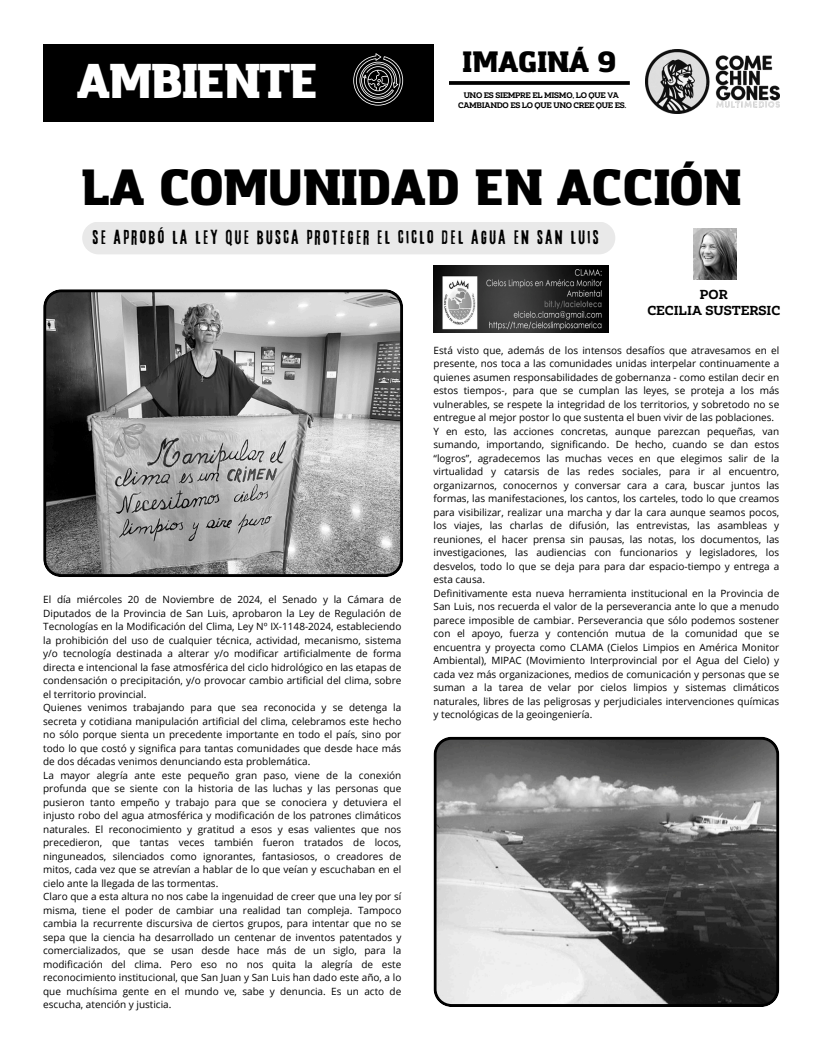
<style>
.page{position:relative;width:822px;height:1049px;background:#fff}
.page>*{position:absolute;margin:0;border:0;box-sizing:border-box;transform-origin:0 0}
.t1{font:900 50px "Amazing Grotesk";letter-spacing:-.01em;color:#000}
.t2{font:900 48px "Amazing Grotesk";letter-spacing:-.04em;color:#fff}
.t3{font:900 28.9px "Amazing Grotesk";letter-spacing:-.01em;color:#000}
.t4{font:18px "Lava Pro Rough";letter-spacing:.14em;color:#000}
.t5{font:700 13px/16.5px "Amazing Slab";color:#000;text-align:center}
.t6{font:10px/13.5px "Open Sans";color:#000}
.t7{font:700 8px "Amazing Slab";letter-spacing:-.04em;color:#000}
</style>
<div class="page">
<svg style="left:449px;top:81px;width:181px;height:4px"></svg>
<img style="left:645px;top:50px;width:135px;height:63px">
<div style="left:43px;top:44px;width:390px;height:78px;background:#000"></div>
<svg style="left:353px;top:53px;width:50px;height:53px"></svg>
<div style="left:82px;top:222px;width:533px;height:32px;background:#e9e9e9;border-radius:16px"></div>
<img style="left:693px;top:228px;width:44px;height:52px">
<svg style="left:43px;top:289px;width:360px;height:288px;background:#8f8f8f"></svg>
<svg style="left:434px;top:736px;width:345px;height:270px;background:#797979"></svg>
<img style="left:434px;top:265px;width:174px;height:68px">
<p class="t2" style="left:77px;top:61px;width:243px">AMBIENTE</p>
<h1 class="t3" style="left:462px;top:50px;width:156px">IMAGINÁ 9</h1>
<p class="t7" style="left:464px;top:90px;width:157px">UNO ES SIEMPRE EL MISMO, LO QUE VA</p>
<h3 class="t7" style="left:458px;top:100px;width:170px">CAMBIANDO ES LO QUE UNO CREE QUE ES.</h3>
<p class="t1" style="left:81px;top:166px;width:662px">LA COMUNIDAD EN ACCIÓN</p>
<p class="t4" style="left:92px;top:227px;width:508px">SE APROBÓ LA LEY QUE BUSCA PROTEGER EL CICLO DEL AGUA EN SAN LUIS</p>
<p class="t6" style="left:43px;top:592px;width:360px">El día miércoles 20 de Noviembre de 2024, el Senado y la Cámara de Diputados de la Provincia de San Luis, aprobaron la Ley de Regulación de Tecnologías en la Modificación del Clima, Ley Nº IX-1148-2024, estableciendo la prohibición del uso de cualquier técnica, actividad, mecanismo, sistema y/o tecnología destinada a alterar y/o modificar artificialmente de forma directa e intencional la fase atmosférica del ciclo hidrológico en las etapas de condensación o precipitación, y/o provocar cambio artificial del clima, sobre el territorio provincial.<br>Quienes venimos trabajando para que sea reconocida y se detenga la secreta y cotidiana manipulación artificial del clima, celebramos este hecho no sólo porque sienta un precedente importante en todo el país, sino por todo lo que costó y significa para tantas comunidades que desde hace más de dos décadas venimos denunciando esta problemática.<br>La mayor alegría ante este pequeño gran paso, viene de la conexión profunda que se siente con la historia de las luchas y las personas que pusieron tanto empeño y trabajo para que se conociera y detuviera el injusto robo del agua atmosférica y modificación de los patrones climáticos naturales. El reconocimiento y gratitud a esos y esas valientes que nos precedieron, que tantas veces también fueron tratados de locos, ninguneados, silenciados como ignorantes, fantasiosos, o creadores de mitos, cada vez que se atrevían a hablar de lo que veían y escuchaban en el cielo ante la llegada de las tormentas.<br>Claro que a esta altura no nos cabe la ingenuidad de creer que una ley por sí misma, tiene el poder de cambiar una realidad tan compleja. Tampoco cambia la recurrente discursiva de ciertos grupos, para intentar que no se sepa que la ciencia ha desarrollado un centenar de inventos patentados y comercializados, que se usan desde hace más de un siglo, para la modificación del clima. Pero eso no nos quita la alegría de este reconocimiento institucional, que San Juan y San Luis han dado este año, a lo que muchísima gente en el mundo ve, sabe y denuncia. Es un acto de escucha, atención y justicia.</p>
<p class="t5" style="left:647px;top:286px;width:134px">POR<br>CECILIA SUSTERSIC</p>
<p class="t6" style="left:434px;top:343px;width:347px">Está visto que, además de los intensos desafíos que atravesamos en el presente, nos toca a las comunidades unidas interpelar continuamente a quienes asumen responsabilidades de gobernanza - como estilan decir en estos tiempos-, para que se cumplan las leyes, se proteja a los más vulnerables, se respete la integridad de los territorios, y sobretodo no se entregue al mejor postor lo que sustenta el buen vivir de las poblaciones.<br>Y en esto, las acciones concretas, aunque parezcan pequeñas, van sumando, importando, significando. De hecho, cuando se dan estos “logros”, agradecemos las muchas veces en que elegimos salir de la virtualidad y catarsis de las redes sociales, para ir al encuentro, organizarnos, conocernos y conversar cara a cara, buscar juntos las formas, las manifestaciones, los cantos, los carteles, todo lo que creamos para visibilizar, realizar una marcha y dar la cara aunque seamos pocos, los viajes, las charlas de difusión, las entrevistas, las asambleas y reuniones, el hacer prensa sin pausas, las notas, los documentos, las investigaciones, las audiencias con funcionarios y legisladores, los desvelos, todo lo que se deja para para dar espacio-tiempo y entrega a esta causa.<br>Definitivamente esta nueva herramienta institucional en la Provincia de San Luis, nos recuerda el valor de la perseverancia ante lo que a menudo parece imposible de cambiar. Perseverancia que sólo podemos sostener con el apoyo, fuerza y contención mutua de la comunidad que se encuentra y proyecta como CLAMA (Cielos Limpios en América Monitor Ambiental), MIPAC (Movimiento Interprovincial por el Agua del Cielo) y cada vez más organizaciones, medios de comunicación y personas que se suman a la tarea de velar por cielos limpios y sistemas climáticos naturales, libres de las peligrosas y perjudiciales intervenciones químicas y tecnológicas de la geoingeniería.</p>
</div>
